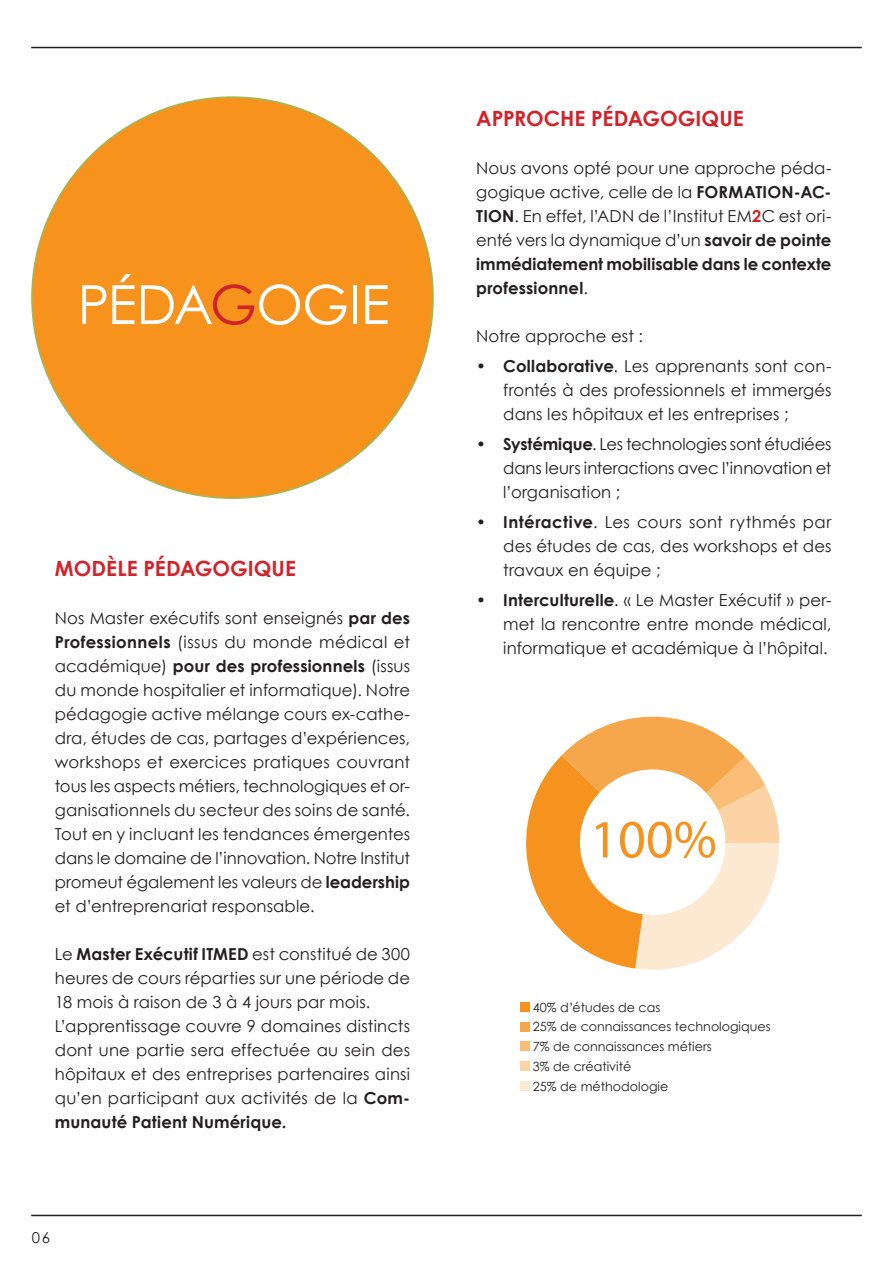
<style>
.page{position:relative;width:893px;height:1263px;background:#fff}
.page>*{position:absolute;margin:0;border:0;box-sizing:border-box;transform-origin:0 0}
.t1{font:54.3px "Myriad Pro";color:#f6921e}
.Name__Detail_Page{font:54px "Century Gothic";letter-spacing:-.02em;color:#fff}
.Year__Project_Page{font:700 21px "Century Gothic";color:#d1232a}
.Description__Project{font:16.5px/24px "Century Gothic";letter-spacing:.005em;color:#231f20;text-align:justify}
.t2{font:15px "Century Gothic";color:#231f20}
.t3{font:12.75px/20px "Century Gothic";color:#231f20}
.s1{color:#d1232a}
.s2{font-weight:700}
.s3{font-weight:700;color:#d1232a}
</style>
<div class="page">
<svg style="left:526px;top:717px;width:253px;height:253px"></svg>
<div style="left:580px;top:769px;width:145px;height:146px;background:#fff;border-radius:50%"></div>
<div style="left:520px;top:1002px;width:10px;height:9px;background:#f6921e"></div>
<div style="left:520px;top:1021px;width:10px;height:10px;background:#f7a74b"></div>
<div style="left:520px;top:1041px;width:10px;height:10px;background:#f9bd78"></div>
<div style="left:520px;top:1061px;width:10px;height:10px;background:#fbd3a5"></div>
<div style="left:520px;top:1081px;width:10px;height:10px;background:#fde9d2"></div>
<hr style="left:31px;top:47px;width:831px;height:1px;background:#231f20">
<hr style="left:31px;top:1215px;width:831px;height:1px;background:#231f20">
<div style="left:32px;top:97px;width:401px;height:401px;background:#f7931d;border-radius:50%"></div>
<p class="Name__Detail_Page" style="left:78px;top:267px;width:314px">PÉDA<span class="s1">G</span>OGIE</p>
<p class="Year__Project_Page" style="left:55px;top:552px;width:243px">MODÈLE PÉDAGOGIQUE</p>
<p class="Description__Project" style="left:55px;top:606px;width:357px">Nos Master exécutifs sont enseignés <span class="s2">par des Professionnels</span> (issus du monde médical et académique) <span class="s2">pour des professionnels</span> (issus du monde hospitalier et informatique). Notre pédagogie active mélange cours ex-cathe&shy;dra, études de cas, partages d’expériences, workshops et exercices pratiques couvrant tous les aspects métiers, technologiques et or&shy;ganisationnels du secteur des soins de santé.<br>Tout en y incluant les tendances émergentes dans le domaine de l’innovation. Notre Institut promeut également les valeurs de <span class="s2">leadership </span>et d’entreprenariat responsable.</p>
<p class="Description__Project" style="left:55px;top:942px;width:357px">Le <span class="s2">Master Exécutif ITMED</span> est constitué de 300 heures de cours réparties sur une période de 18 mois à raison de 3 à 4 jours par mois.</p>
<p class="Description__Project" style="left:55px;top:1014px;width:357px">L’apprentissage couvre 9 domaines distincts dont une partie sera effectuée au sein des hôpitaux et des entreprises partenaires ainsi qu’en participant aux activités de la <span class="s2">Com&shy;munauté Patient Numérique.</span></p>
<p class="t2" style="left:32px;top:1227px;width:20px">06</p>
<p class="Year__Project_Page" style="left:476px;top:102px;width:269px">APPROCHE PÉDAGOGIQUE</p>
<p class="Description__Project" style="left:476px;top:156px;width:357px">Nous avons opté pour une approche péda&shy;gogique active, celle de la <span class="s2">FORMATION-AC-TION</span>. En effet, l’ADN de l’Institut EM<span class="s3">2</span>C est ori&shy;enté vers la dynamique d’un <span class="s2">savoir de pointe immédiatement mobilisable dans le contexte professionnel</span>.</p>
<p class="Description__Project" style="left:476px;top:324px;width:168px">Notre approche est :</p>
<p class="Description__Project" style="left:503px;top:354px;width:330px;text-indent:-27px"><span class="s2">• Collaborative</span>. Les apprenants sont con&shy;frontés à des professionnels et immergés dans les hôpitaux et les entreprises ;</p>
<p class="Description__Project" style="left:503px;top:432px;width:330px;text-indent:-27px"><span class="s2">• Systémique</span>. Les technologies sont étudiées dans leurs interactions avec l’innovation et l’organisation ;</p>
<p class="Description__Project" style="left:503px;top:510px;width:330px;text-indent:-27px"><span class="s2">• Intéractive</span>. Les cours sont rythmés par des études de cas, des workshops et des travaux en équipe ;</p>
<p class="Description__Project" style="left:503px;top:588px;width:330px;text-indent:-27px"><span class="s2">• Interculturelle</span>. « Le Master Exécutif » per&shy;met la rencontre entre monde médical, informatique et académique à l’hôpital.</p>
<p class="t1" style="left:590px;top:806px;width:128px">100%</p>
<p class="t3" style="left:533px;top:997px;width:239px">40% d’études de cas<br>25% de connaissances technologiques<br>7% de connaissances métiers<br>3% de créativité<br>25% de méthodologie</p>
</div>
